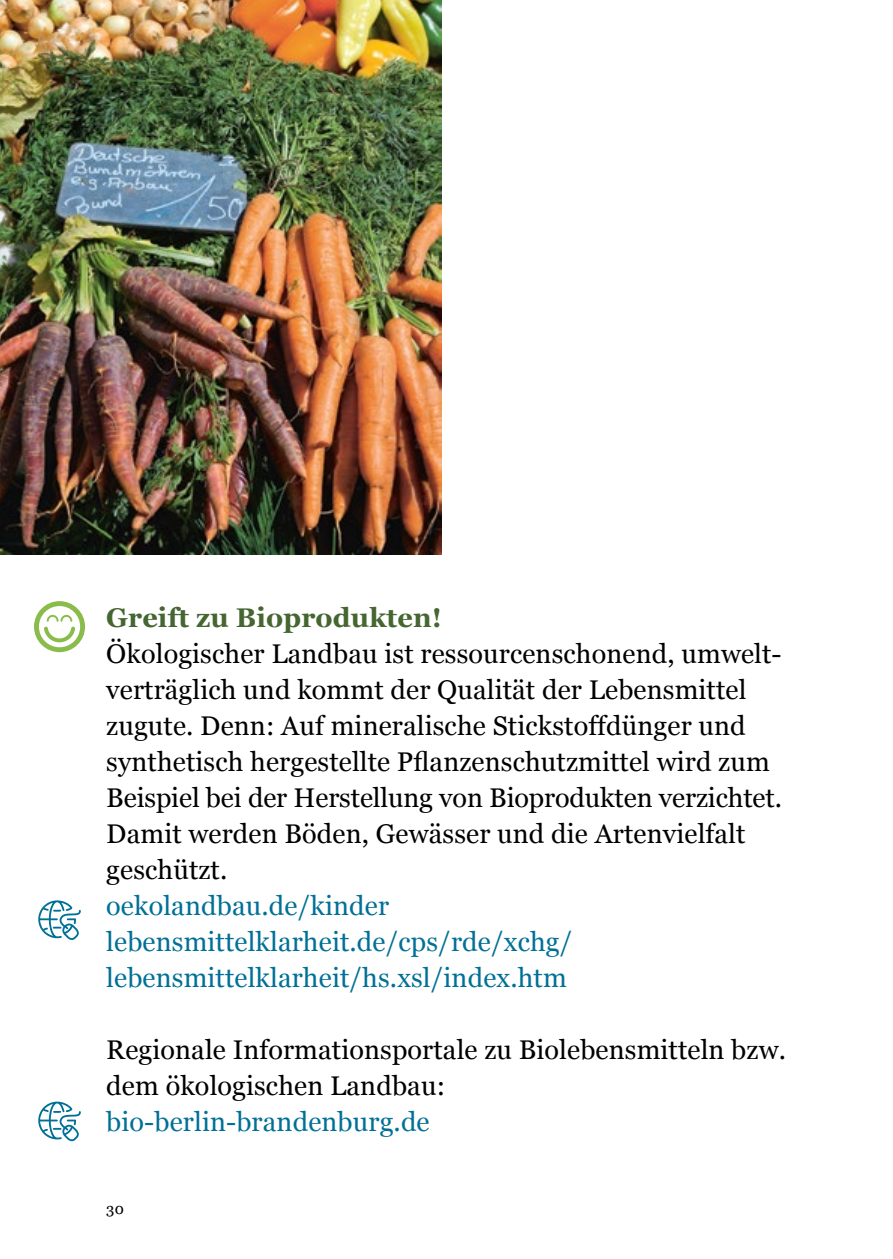
<style>
.page{position:relative;width:893px;height:1259px;background:#fff}
.page>*{position:absolute;margin:0;border:0;box-sizing:border-box;transform-origin:0 0}
.t1{font:27px/36px "Georgia";letter-spacing:.005em;color:#000}
.t2{font:27px/36px "Georgia";letter-spacing:.005em;color:#007096}
.t3{font:700 27px "Georgia";letter-spacing:.005em;color:#456630}
.t4{font:15px "Georgia";color:#000}
</style>
<div class="page">
<svg style="left:38px;top:900px;width:43px;height:40px"></svg>
<svg style="left:38px;top:1101px;width:43px;height:40px"></svg>
<img style="left:0;top:0;width:442px;height:554px">
<svg style="left:34px;top:601px;width:51px;height:51px"></svg>
<p class="t3" style="left:106px;top:600px;width:337px">Greift zu Bioprodukten!</p>
<p class="t1" style="left:106px;top:636px;width:677px">Ökologischer Landbau ist ressourcenschonend, umwelt&shy;verträglich und kommt der Qualität der Lebensmittel zugute. Denn: Auf mineralische Stickstoffdünger und synthetisch hergestellte Pflanzenschutzmittel wird zum Beispiel bei der Herstellung von Bioprodukten verzichtet.<br>Damit werden Böden, Gewässer und die Artenvielfalt geschützt.</p>
<p class="t2" style="left:106px;top:888px;width:468px">oekolandbau.de/kinder lebensmittelklarheit.de/cps/rde/xchg/ lebensmittelklarheit/hs.xsl/index.htm</p>
<p class="t1" style="left:106px;top:1032px;width:681px">Regionale Informationsportale zu Biolebensmitteln bzw. dem ökologischen Landbau:</p>
<p class="t2" style="left:106px;top:1104px;width:325px">bio-berlin-brandenburg.de</p>
<p class="t4" style="left:106px;top:1200px;width:19px">30</p>
</div>
